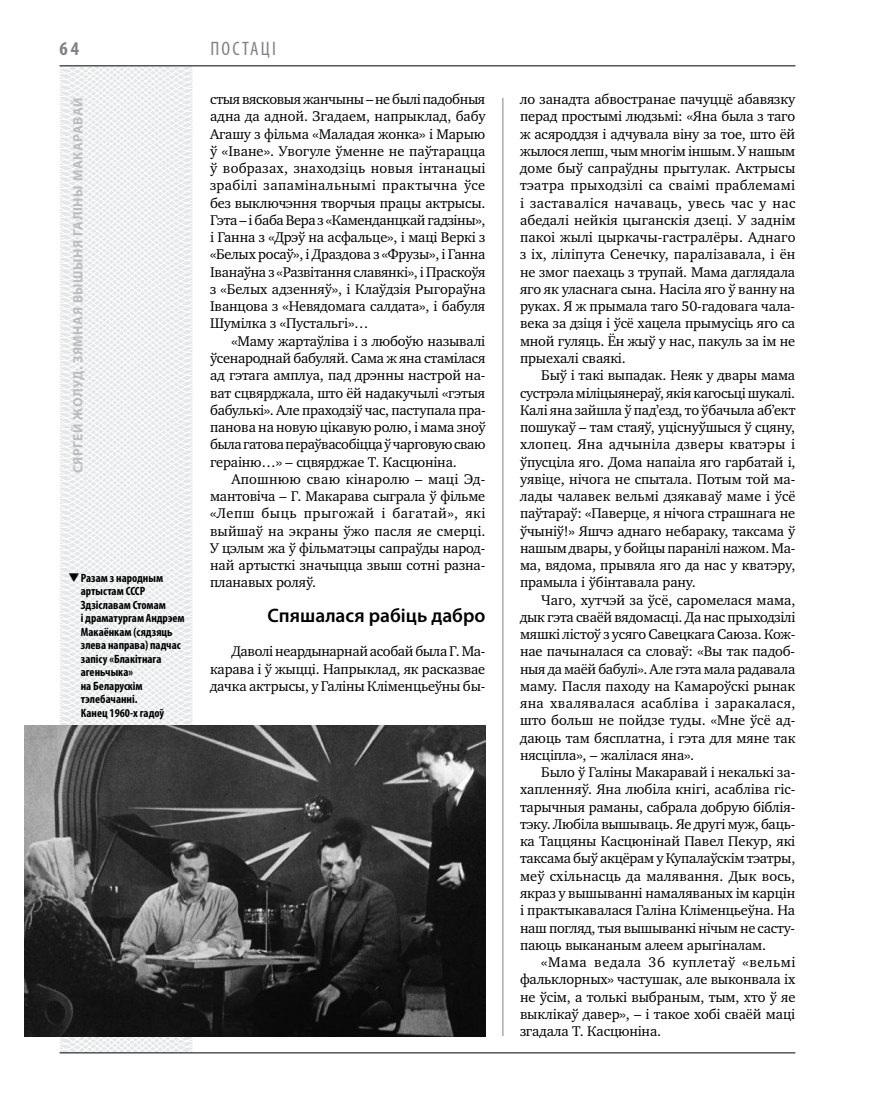
<style>
.page{position:relative;width:872px;height:1106px;background:#fff}
.page>*{position:absolute;margin:0;border:0;box-sizing:border-box;transform-origin:0 0}
.t1{font:600 19.5px "Myriad Pro";color:#000}
.t2{font:condensed 19.5px "Myriad Pro";color:#808285}
.t3{font:700 condensed 19.5px "Myriad Pro";color:#808285}
.t4{font:14.4px/17.2px "Charter C";letter-spacing:-.01em;color:#000;text-align:justify}
.t5{font:700 13.5px "Myriad Pro";letter-spacing:.04em;color:#bcbdc0}
.t6{font:700 condensed 12px/13.5px "Myriad Pro";color:#000}
</style>
<div class="page">
<svg style="left:24px;top:65px;width:227px;height:989px"></svg>
<hr style="left:502px;top:98px;width:1px;height:938px;background:#808285">
<hr style="left:60px;top:1052px;width:735px;height:1px;background:#000">
<hr style="left:60px;top:65px;width:735px;height:1px;background:#000">
<img style="left:24px;top:725px;width:461px;height:311px">
<svg style="left:80px;top:582px;width:12px;height:1px"></svg>
<h1 class="t3" style="left:60px;top:37px;width:21px">64</h1>
<p class="t5" style="left:69px;top:473px;width:377px;rotate:-90deg">Сяргей ЖОЛУД. Зямная вышыня Галіны Макаравай</p>
<p class="t6" style="left:81px;top:571px;width:105px;text-indent:-13px">❑Разам з народным артыстам СССР<br>Здзіславам Стомам<br>і драматургам Андрэем<br>Макаёнкам (сядзяць злева направа) падчас запісу «Блакітнага агеньчыка»<br>на Беларускім тэлебачанні.<br>Канец 1960-х гадоў</p>
<h1 class="t2" style="left:210px;top:37px;width:67px">Постаці</h1>
<p class="t4" style="left:210px;top:91px;width:277px">стыя вясковыя жанчыны – не былі падобныя адна да адной. Згадаем, напрыклад, бабу Агашу з фільма «Маладая жонка» і Марыю ў «Іване». Увогуле ўменне не паўтарацца ў вобразах, знаходзіць новыя інтанацыі зрабілі запамінальнымі практычна ўсе без выключэння творчыя працы актрысы.<br>Гэта – і баба Вера з «Каменданцкай гадзіны», і Ганна з «Дрэў на асфальце», і маці Веркі з «Белых росаў», і Драздова з «Фрузы», і Ганна Іванаўна з «Развітання славянкі», і Праскоўя з «Белых адзенняў», і Клаўдзія Рыгораўна Іванцова з «Невядомага салдата», і бабуля Шумілка з «Пустальгі»…</p>
<p class="t4" style="left:210px;top:332px;width:277px;text-indent:21px">«Маму жартаўліва і з любоўю называлі ўсенароднай бабуляй. Сама ж яна стамілася ад гэтага амплуа, пад дрэнны настрой на&shy;ват сцвярджала, што ёй надакучылі «гэтыя бабулькі». Але праходзіў час, паступала пра&shy;панова на новую цікавую ролю, і мама зноў была гатова пераўвасобіцца ў чарговую сваю гераіню…» – сцвярджае Т. Касцюніна.</p>
<p class="t4" style="left:210px;top:470px;width:277px;text-indent:21px">Апошнюю сваю кінаролю – маці Эд&shy;мантовіча – Г. Макарава сыграла ў фільме «Лепш быць прыгожай і багатай», які выйшаў на экраны ўжо пасля яе смерці.<br>У цэлым жа ў фільматэцы сапраўды народ&shy;най артысткі значыцца звыш сотні разна&shy;планавых роляў.</p>
<h1 class="t1" style="left:267px;top:603px;width:220px">Спяшалася рабіць дабро</h1>
<p class="t4" style="left:210px;top:643px;width:277px;text-indent:21px">Даволі неардынарнай асобай была Г. Ма&shy;карава і ў жыцці. Напрыклад, як расказвае дачка актрысы, у Галіны Кліменцьеўны бы-</p>
<p class="t4" style="left:520px;top:91px;width:277px">ло занадта абвостранае пачуццё абавязку перад простымі людзьмі: «Яна была з таго ж асяроддзя і адчувала віну за тое, што ёй жылося лепш, чым многім іншым. У нашым доме быў сапраўдны прытулак. Актрысы тэатра прыходзілі са сваімі праблемамі і заставаліся начаваць, увесь час у нас абедалі нейкія цыганскія дзеці. У заднім пакоі жылі цыркачы-гастралёры. Аднаго з іх, ліліпута Сенечку, паралізавала, і ён не змог паехаць з трупай. Мама даглядала яго як уласнага сына. Насіла яго ў ванну на руках. Я ж прымала таго 50-гадовага чала&shy;века за дзіця і ўсё хацела прымусіць яго са мной гуляць. Ён жыў у нас, пакуль за ім не прыехалі сваякі.</p>
<p class="t4" style="left:520px;top:367px;width:277px;text-indent:21px">Быў і такі выпадак. Неяк у двары мама сустрэла міліцыянераў, якія кагосьці шукалі.<br>Калі яна зайшла ў пад’езд, то ўбачыла аб’ект пошукаў – там стаяў, уціснуўшыся ў сцяну, хлопец. Яна адчыніла дзверы кватэры і ўпусціла яго. Дома напаіла яго гарбатай і, уявіце, нічога не спытала. Потым той ма&shy;лады чалавек вельмі дзякаваў маме і ўсё паўтараў: «Паверце, я нічога страшнага не ўчыніў!» Яшчэ аднаго небараку, таксама ў нашым двары, у бойцы паранілі нажом. Ма&shy;ма, вядома, прывяла яго да нас у кватэру, прамыла і ўбінтавала рану.</p>
<p class="t4" style="left:520px;top:591px;width:277px;text-indent:21px">Чаго, хутчэй за ўсё, саромелася мама, дык гэта сваёй вядомасці. Да нас прыходзілі мяшкі лістоў з усяго Савецкага Саюза. Кож&shy;нае пачыналася са словаў: «Вы так падоб&shy;ныя да маёй бабулі». Але гэта мала радавала маму. Пасля паходу на Камароўскі рынак яна хвалявалася асабліва і заракалася, што больш не пойдзе туды. «Мне ўсё ад&shy;даюць там бясплатна, і гэта для мяне так нясціпла», – жалілася яна».</p>
<p class="t4" style="left:520px;top:764px;width:277px;text-indent:21px">Было ў Галіны Макаравай і некалькі за&shy;хапленняў. Яна любіла кнігі, асабліва гіс&shy;тарычныя раманы, сабрала добрую біблія&shy;тэку. Любіла вышываць. Яе другі муж, баць&shy;ка Таццяны Касцюнінай Павел Пекур, які таксама быў акцёрам у Купалаўскім тэатры, меў схільнасць да малявання. Дык вось, якраз у вышыванні намаляваных ім карцін і практыкавалася Галіна Кліменцьеўна. На наш погляд, тыя вышыванкі нічым не састу&shy;паюць выкананым алеем арыгіналам.</p>
<p class="t4" style="left:520px;top:953px;width:277px;text-indent:21px">«Мама ведала 36 куплетаў «вельмі фальклорных» частушак, але выконвала іх не ўсім, а толькі выбраным, тым, хто ў яе выклікаў давер», – і такое хобі сваёй маці згадала Т. Касцюніна.</p>
</div>
